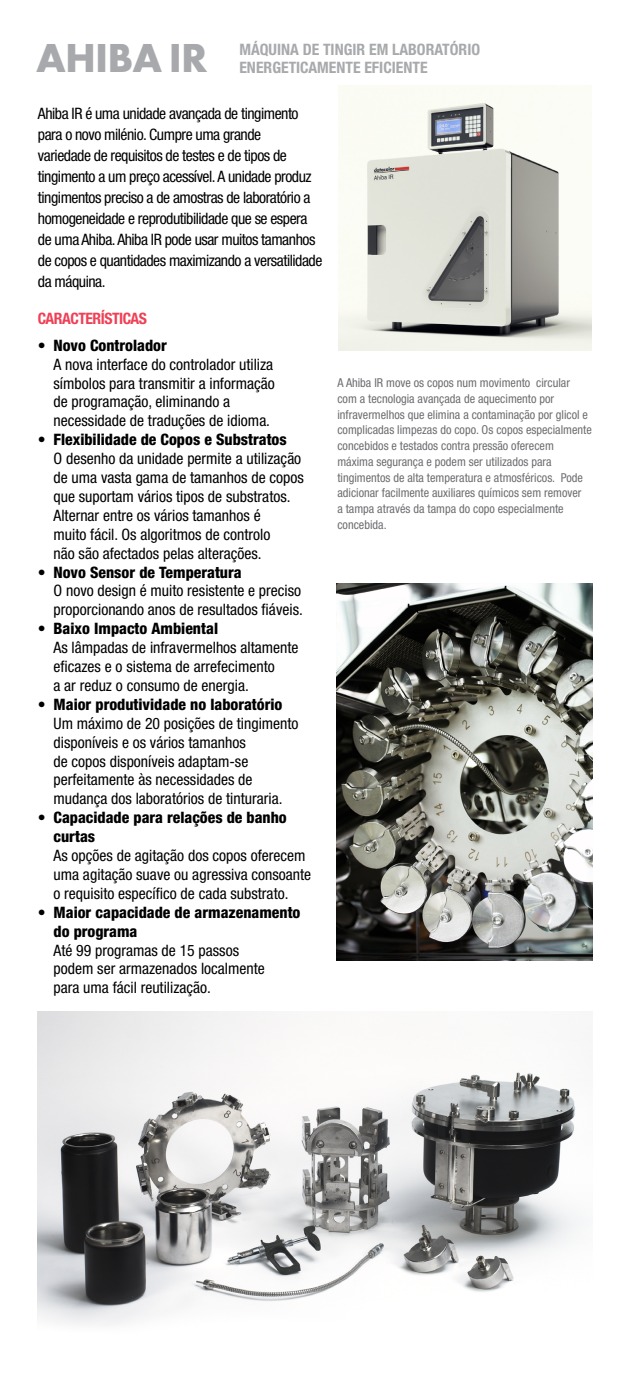
<style>
.page{position:relative;width:630px;height:1386px;background:#fff}
.page>*{position:absolute;margin:0;border:0;box-sizing:border-box;transform-origin:0 0}
.t1{font:700 42px "Futura PT";letter-spacing:-.02em;color:#a7a9ac}
.t2{font:condensed 15.75px/18.9px "Helvetica Neue LT Std";color:#000}
.t3{font:condensed 15.75px/21px "Helvetica Neue LT Std";letter-spacing:-.03em;color:#000}
.t4{font:800 condensed 15.75px/18.9px "Helvetica Neue LT Std";color:#000}
.t5{font:700 condensed 15.75px "Helvetica Neue LT Std";color:#a7a9ac}
.t6{font:700 condensed 15.75px "Helvetica Neue LT Std";letter-spacing:-.03em;color:#ef4056}
.t7{font:condensed 12.25px/15.8px "Helvetica Neue LT Std";color:#6d6e71}
</style>
<div class="page">
<img style="left:339px;top:86px;width:253px;height:264px">
<img style="left:38px;top:1012px;width:542px;height:313px">
<img style="left:337px;top:583px;width:255px;height:378px">
<h1 class="t1" style="left:36px;top:30px;width:173px">AHIBA IR</h1>
<p class="t5" style="left:239px;top:40px;width:242px">MÁQUINA DE TINGIR EM LABORATÓRIO</p>
<p class="t5" style="left:239px;top:58px;width:190px">ENERGETICAMENTE EFICIENTE</p>
<p class="t3" style="left:38px;top:103px;width:286px">Ahiba IR é uma unidade avançada de tingimento para o novo milénio. Cumpre uma grande<br>variedade de requisitos de testes e de tipos de tingimento a um preço acessível. A unidade produz tingimentos preciso a de amostras de laboratório a homogeneidade e reprodutibilidade que se espera de uma Ahiba. Ahiba IR pode usar muitos tamanhos de copos e quantidades maximizando a versatilidade da máquina.</p>
<p class="t6" style="left:38px;top:309px;width:111px">CARACTERÍSTICAS</p>
<p class="t4" style="left:38px;top:335px;width:131px">• Novo Controlador</p>
<p class="t2" style="left:54px;top:355px;width:223px">A nova interface do controlador utiliza símbolos para transmitir a informação de programação, eliminando a necessidade de traduções de idioma.</p>
<p class="t4" style="left:38px;top:430px;width:251px">• Flexibilidade de Copos e Substratos</p>
<p class="t2" style="left:54px;top:449px;width:252px">O desenho da unidade permite a utilização de uma vasta gama de tamanhos de copos que suportam vários tipos de substratos.<br>Alternar entre os vários tamanhos é<br>muito fácil. Os algoritmos de controlo<br>não são afectados pelas alterações.</p>
<p class="t4" style="left:38px;top:562px;width:205px">• Novo Sensor de Temperatura</p>
<p class="t2" style="left:54px;top:581px;width:251px">O novo design é muito resistente e preciso proporcionando anos de resultados fiáveis.</p>
<p class="t4" style="left:38px;top:619px;width:182px">• Baixo Impacto Ambiental</p>
<p class="t2" style="left:54px;top:638px;width:246px">As lâmpadas de infravermelhos altamente eficazes e o sistema de arrefecimento<br>a ar reduz o consumo de energia.</p>
<p class="t4" style="left:38px;top:695px;width:246px">• Maior produtividade no laboratório</p>
<p class="t2" style="left:54px;top:714px;width:247px">Um máximo de 20 posições de tingimento disponíveis e os vários tamanhos<br>de copos disponíveis adaptam-se perfeitamente às necessidades de mudança dos laboratórios de tinturaria.</p>
<p class="t4" style="left:54px;top:808px;width:235px;text-indent:-16px">• Capacidade para relações de banho curtas</p>
<p class="t2" style="left:54px;top:846px;width:259px">As opções de agitação dos copos oferecem uma agitação suave ou agressiva consoante o requisito específico de cada substrato.</p>
<p class="t4" style="left:54px;top:902px;width:248px;text-indent:-16px">• Maior capacidade de armazenamento do programa</p>
<p class="t2" style="left:54px;top:940px;width:213px">Até 99 programas de 15 passos podem ser armazenados localmente para uma fácil reutilização.</p>
<p class="t7" style="left:337px;top:375px;width:256px">A Ahiba IR move os copos num movimento circular com a tecnologia avançada de aquecimento por infravermelhos que elimina a contaminação por glicol e complicadas limpezas do copo. Os copos especialmente concebidos e testados contra pressão oferecem máxima segurança e podem ser utilizados para tingimentos de alta temperatura e atmosféricos. Pode adicionar facilmente auxiliares químicos sem remover<br>a tampa através da tampa do copo especialmente concebida.</p>
</div>
